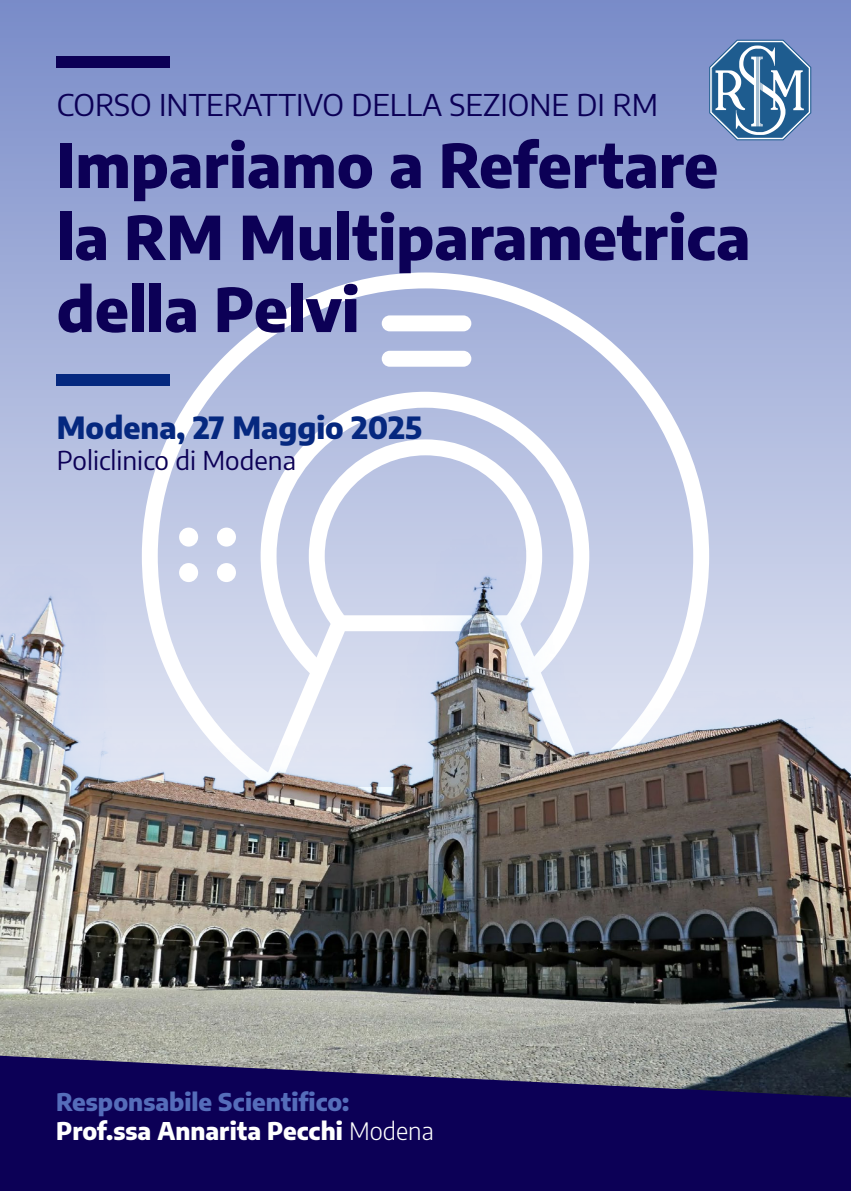
<style>
.page{position:relative;width:851px;height:1191px;background:#fff}
.page>*{position:absolute;margin:0;border:0;box-sizing:border-box;transform-origin:0 0}
.t1{font:800 60px/72px "Encode Sans";color:#0c0056}
.t2{font:30px "Encode Sans";color:#0c0056}
.t3{font:800 30px "Encode Sans";color:#05287f}
.t4{font:26px "Encode Sans";color:#0c0056}
.t5{font:800 24px/28.8px "Encode Sans";color:#556dba}
.s1{color:#fff}
.s2{font-weight:300;color:#fff}
</style>
<div class="page">
<svg style="left:0;top:0;width:850px;height:391px;background:#8e9ed1"></svg>
<svg style="left:142px;top:272px;width:567px;height:119px;background:#b1bcdf"></svg>
<div style="left:381px;top:315px;width:90px;height:16px;background:#fff;border-radius:8px"></div>
<div style="left:381px;top:351px;width:90px;height:16px;background:#fff;border-radius:8px"></div>
<img style="left:0;top:391px;width:850px;height:664px">
<div style="left:57px;top:374px;width:113px;height:12px;background:#05287f"></div>
<div style="left:57px;top:57px;width:113px;height:11px;background:#0c0056"></div>
<svg style="left:709px;top:40px;width:102px;height:100px"></svg>
<svg style="left:0;top:1055px;width:850px;height:136px;background:#1e145c"></svg>
<p class="t2" style="left:57px;top:84px;width:603px">CORSO INTERATTIVO DELLA SEZIONE DI RM</p>
<h1 class="t1" style="left:57px;top:125px;width:695px">Impariamo a Refertare la RM Multiparametrica della Pelvi</h1>
<p class="t3" style="left:57px;top:404px;width:366px">Modena, 27 Maggio 2025</p>
<p class="t4" style="left:57px;top:442px;width:241px">Policlinico di Modena</p>
<p class="t5" style="left:56px;top:1086px;width:379px">Responsabile Scientifico:<br><span class="s1">Prof.ssa Annarita Pecchi</span> <span class="s2">Modena</span></p>
</div>
